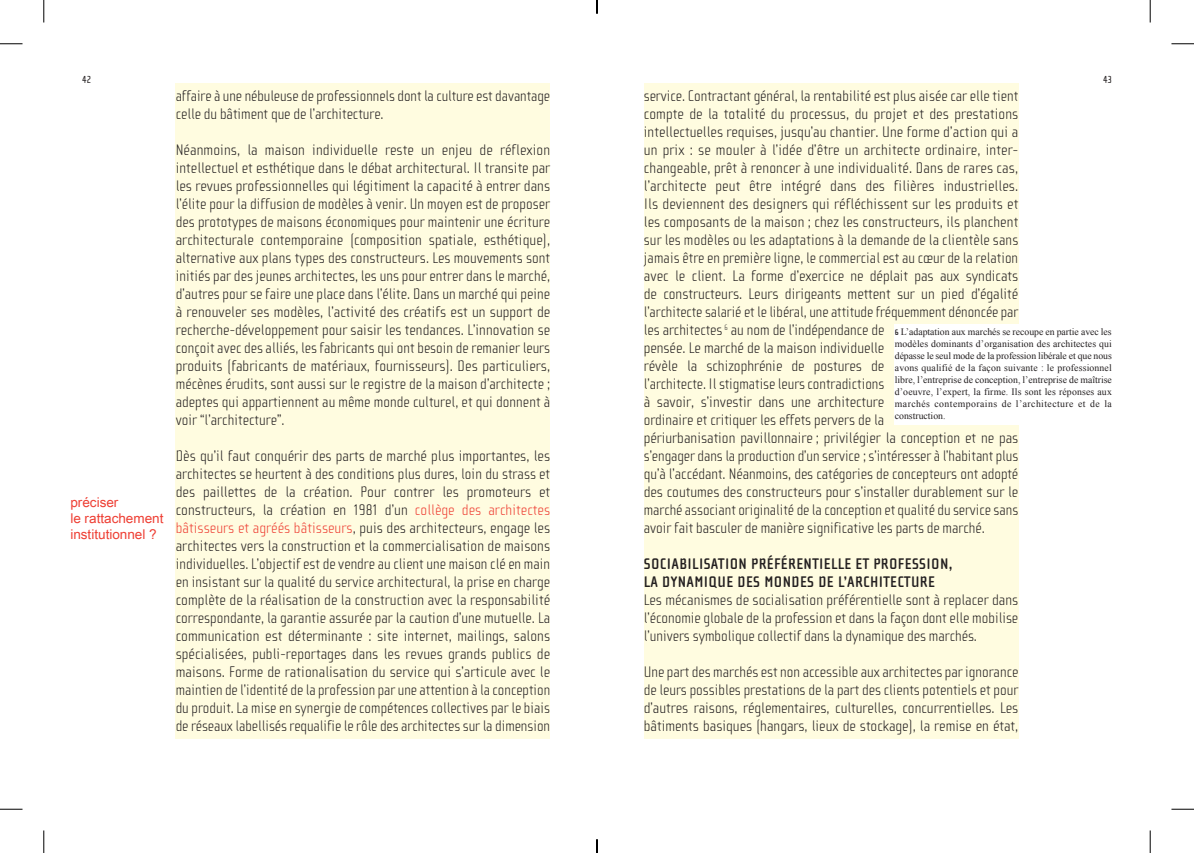
<style>
.page{position:relative;width:1194px;height:853px;background:#fff}
.page>*{position:absolute;margin:0;border:0;box-sizing:border-box;transform-origin:0 0}
.t1{font:15.75px/18px "Cholla Sans Lieux Communs";color:#231f20;text-align:justify}
.t2{font:700 15.75px/18px "Cholla Sans OT";letter-spacing:.025em;color:#231f20}
.t3{font:13.5px/16.2px "Arial Unicode MS";color:#ee3f34}
.t4{font:10.5px "Cholla Sans OT";color:#231f20}
.t5{font:9.75px/12px "Times New Roman";letter-spacing:.045em;color:#231f20;text-align:justify}
.s1{color:#ee3f34}
.s2{font-family:"Cholla Sans OT";font-weight:700;font-size:8.25px}
</style>
<div class="page">
<div style="left:176px;top:83px;width:374px;height:656px;background:#fffce0"></div>
<div style="left:643px;top:83px;width:374px;height:656px;background:#fffce0"></div>
<div style="left:894px;top:324px;width:217px;height:101px;background:#fff"></div>
<svg style="left:0;top:44px;width:22px;height:1px"></svg>
<svg style="left:1171px;top:44px;width:22px;height:1px"></svg>
<svg style="left:0;top:809px;width:22px;height:1px"></svg>
<svg style="left:1171px;top:809px;width:22px;height:1px"></svg>
<svg style="left:44px;top:0;width:1px;height:23px"></svg>
<svg style="left:44px;top:830px;width:1px;height:23px"></svg>
<svg style="left:1149px;top:0;width:1px;height:23px"></svg>
<svg style="left:1149px;top:830px;width:1px;height:23px"></svg>
<svg style="left:596px;top:0;width:1px;height:14px"></svg>
<svg style="left:596px;top:839px;width:1px;height:14px"></svg>
<p class="t4" style="left:82px;top:74px;width:10px">42</p>
<p class="t3" style="left:70px;top:494px;width:95px">préciser<br>le rattachement institutionnel ?</p>
<p class="t1" style="left:176px;top:87px;width:376px">affaire à une nébuleuse de professionnels dont la culture est davantage celle du bâtiment que de l’architecture.</p>
<p class="t1" style="left:176px;top:141px;width:376px">Néanmoins, la maison individuelle reste un enjeu de réflexion intellectuel et esthétique dans le débat architectural. Il transite par les revues professionnelles qui légitiment la capacité à entrer dans l’élite pour la diffusion de modèles à venir. Un moyen est de proposer des prototypes de maisons économiques pour maintenir une écriture architecturale contemporaine (composition spatiale, esthétique), alternative aux plans types des constructeurs. Les mouvements sont initiés par des jeunes architectes, les uns pour entrer dans le marché, d’autres pour se faire une place dans l’élite. Dans un marché qui peine à renouveler ses modèles, l’activité des créatifs est un support de recherche-développement pour saisir les tendances. L’innovation se conçoit avec des alliés, les fabricants qui ont besoin de remanier leurs produits (fabricants de matériaux, fournisseurs). Des particuliers, mécènes érudits, sont aussi sur le registre de la maison d’architecte ; adeptes qui appartiennent au même monde culturel, et qui donnent à voir “l’architecture”.</p>
<p class="t1" style="left:176px;top:447px;width:376px">Dès qu’il faut conquérir des parts de marché plus importantes, les architectes se heurtent à des conditions plus dures, loin du strass et des paillettes de la création. Pour contrer les promoteurs et constructeurs, la création en 1981 d’un <span class="s1">collège des architectes bâtisseurs et agréés bâtisseurs</span>, puis des architecteurs, engage les architectes vers la construction et la commercialisation de maisons individuelles. L’objectif est de vendre au client une maison clé en main en insistant sur la qualité du service architectural, la prise en charge complète de la réalisation de la construction avec la responsabilité correspondante, la garantie assurée par la caution d’une mutuelle. La communication est déterminante : site internet, mailings, salons spécialisées, publi-reportages dans les revues grands publics de maisons. Forme de rationalisation du service qui s’articule avec le maintien de l’identité de la profession par une attention à la conception du produit. La mise en synergie de compétences collectives par le biais de réseaux labellisés requalifie le rôle des architectes sur la dimension</p>
<p class="t4" style="left:1102px;top:74px;width:10px">43</p>
<p class="t1" style="left:643px;top:87px;width:376px;text-align:left">service. Contractant général, la rentabilité est plus aisée car elle tient compte de la totalité du processus, du projet et des prestations intellectuelles requises, jusqu’au chantier. Une forme d’action qui a un prix : se mouler à l’idée d’être un architecte ordinaire, inter&shy;changeable, prêt à renoncer à une individualité. Dans de rares cas, l’architecte peut être intégré dans des filières industrielles.<br>Ils deviennent des designers qui réfléchissent sur les produits et les composants de la maison ; chez les constructeurs, ils planchent sur les modèles ou les adaptations à la demande de la clientèle sans jamais être en première ligne, le commercial est au cœur de la relation avec le client. La forme d’exercice ne déplait pas aux syndicats de constructeurs. Leurs dirigeants mettent sur un pied d’égalité l’architecte salarié et le libéral, une attitude fréquemment dénoncée par les architectes <sup>6</sup> au nom de l’indépendance de<br>pensée. Le marché de la maison individuelle<br>révèle la schizophrénie de postures de<br>l’architecte. Il stigmatise leurs contradictions<br>à savoir, s’investir dans une architecture<br>ordinaire et critiquer les effets pervers de la<br>périurbanisation pavillonnaire ; privilégier la conception et ne pas s’engager dans la production d’un service ; s’intéresser à l’habitant plus qu’à l’accédant. Néanmoins, des catégories de concepteurs ont adopté des coutumes des constructeurs pour s’installer durablement sur le marché associant originalité de la conception et qualité du service sans avoir fait basculer de manière significative les parts de marché.</p>
<p class="t2" style="left:643px;top:555px;width:310px">SOCIABILISATION PRÉFÉRENTIELLE ET PROFESSION,<br>LA DYNAMIQUE DES MONDES DE L’ARCHITECTURE</p>
<p class="t1" style="left:643px;top:591px;width:376px">Les mécanismes de socialisation préférentielle sont à replacer dans l’économie globale de la profession et dans la façon dont elle mobilise l’univers symbolique collectif dans la dynamique des marchés.</p>
<p class="t1" style="left:643px;top:663px;width:376px">Une part des marchés est non accessible aux architectes par ignorance de leurs possibles prestations de la part des clients potentiels et pour d’autres raisons, réglementaires, culturelles, concurrentielles. Les bâtiments basiques (hangars, lieux de stockage), la remise en état,</p>
<p class="t5" style="left:894px;top:326px;width:218px"><span class="s2">6</span> L’adaptation aux marchés se recoupe en partie avec les modèles dominants d’organisation des architectes qui dépasse le seul mode de la profession libérale et que nous avons qualifié de la façon suivante : le professionnel libre, l’entreprise de conception, l’entreprise de maîtrise d’oeuvre, l’expert, la firme. Ils sont les réponses aux marchés contemporains de l’architecture et de la construction.</p>
</div>
